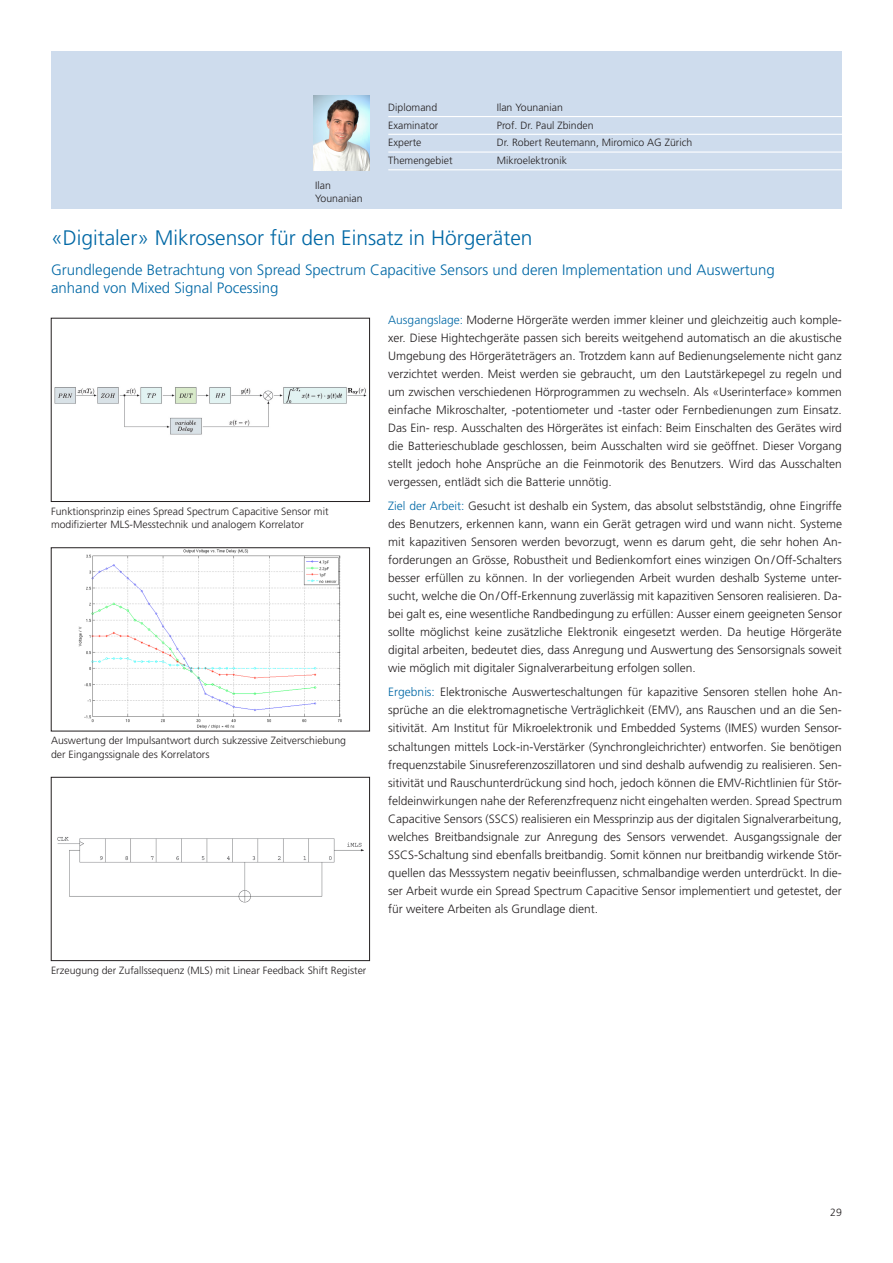
<style>
.page{position:relative;width:893px;height:1263px;background:#fff}
.page>*{position:absolute;margin:0;border:0;box-sizing:border-box;transform-origin:0 0}
.t1{font:300 21px "Frutiger LT Pro";color:#0068a5}
.t2{font:300 15px/18px "Frutiger LT Pro";color:#0068a5}
.t3{font:300 12px/18px "Frutiger LT Pro";color:#231f20;text-align:justify}
.t4{font:300 10.5px/13.5px "Frutiger LT Pro";color:#231f20}
.s1{color:#0068a5}
</style>
<div class="page">
<div style="left:51px;top:51px;width:791px;height:157px;background:#cedced"></div>
<img style="left:54px;top:387px;width:313px;height:48px">
<div style="left:51px;top:318px;width:319px;height:184px;border:1px solid #231f20"></div>
<img style="left:78px;top:549px;width:264px;height:180px">
<div style="left:51px;top:547px;width:319px;height:184px;border:1px solid #231f20"></div>
<img style="left:58px;top:837px;width:305px;height:66px">
<div style="left:51px;top:777px;width:319px;height:184px;border:1px solid #231f20"></div>
<hr style="left:388px;top:116px;width:454px;height:1px;background:#fff">
<hr style="left:388px;top:134px;width:454px;height:1px;background:#fff">
<hr style="left:388px;top:151px;width:454px;height:2px;background:#fff">
<hr style="left:388px;top:169px;width:454px;height:1px;background:#fff">
<img style="left:314px;top:95px;width:56px;height:75px">
<p class="t4" style="left:315px;top:178px;width:49px">Ilan<br>Younanian</p>
<p class="t4" style="left:388px;top:101px;width:51px">Diplomand</p>
<p class="t4" style="left:497px;top:101px;width:68px">Ilan Younanian</p>
<p class="t4" style="left:388px;top:118px;width:52px">Examinator</p>
<p class="t4" style="left:497px;top:118px;width:98px">Prof. Dr. Paul Zbinden</p>
<p class="t4" style="left:388px;top:136px;width:35px">Experte</p>
<p class="t4" style="left:497px;top:136px;width:197px">Dr. Robert Reutemann, Miromico AG Zürich</p>
<p class="t4" style="left:388px;top:154px;width:66px">Themengebiet</p>
<p class="t4" style="left:497px;top:154px;width:72px">Mikroelektronik</p>
<h1 class="t1" style="left:51px;top:225px;width:483px">«Digitaler» Mikrosensor für den Einsatz in Hörgeräten</h1>
<p class="t2" style="left:51px;top:261px;width:725px">Grundlegende Betrachtung von Spread Spectrum Capacitive Sensors und deren Implementation und Auswertung anhand von Mixed Signal Pocessing</p>
<p class="t4" style="left:51px;top:504px;width:279px">Funktionsprinzip eines Spread Spectrum Capacitive Sensor mit modifizierter MLS-Messtechnik und analogem Korrelator</p>
<p class="t4" style="left:51px;top:734px;width:297px">Auswertung der Impulsantwort durch sukzessive Zeitverschiebung der Eingangssignale des Korrelators</p>
<p class="t4" style="left:51px;top:963px;width:317px">Erzeugung der Zufallssequenz (MLS) mit Linear Feedback Shift Register</p>
<p class="t3" style="left:388px;top:311px;width:455px"><span class="s1">Ausgangslage:</span> Moderne Hörgeräte werden immer kleiner und gleichzeitig auch komple&shy;xer. Diese Hightechgeräte passen sich bereits weitgehend automatisch an die akustische Umgebung des Hörgeräteträgers an. Trotzdem kann auf Bedienungselemente nicht ganz verzichtet werden. Meist werden sie gebraucht, um den Lautstärkepegel zu regeln und um zwischen verschiedenen Hörprogrammen zu wechseln. Als «Userinterface» kommen einfache Mikroschalter, -potentiometer und -taster oder Fernbedienungen zum Einsatz.<br>Das Ein- resp. Ausschalten des Hörgerätes ist einfach: Beim Einschalten des Gerätes wird die Batterieschublade geschlossen, beim Ausschalten wird sie geöffnet. Dieser Vorgang stellt jedoch hohe Ansprüche an die Feinmotorik des Benutzers. Wird das Ausschalten vergessen, entlädt sich die Batterie unnötig.</p>
<p class="t3" style="left:388px;top:497px;width:455px"><span class="s1">Ziel der Arbeit:</span> Gesucht ist deshalb ein System, das absolut selbstständig, ohne Eingriffe des Benutzers, erkennen kann, wann ein Gerät getragen wird und wann nicht. Systeme mit kapazitiven Sensoren werden bevorzugt, wenn es darum geht, die sehr hohen An&shy;forderungen an Grösse, Robustheit und Bedienkomfort eines winzigen On/Off-Schalters besser erfüllen zu können. In der vorliegenden Arbeit wurden deshalb Systeme unter&shy;sucht, welche die On/Off-Erkennung zuverlässig mit kapazitiven Sensoren realisieren. Da&shy;bei galt es, eine wesentliche Randbedingung zu erfüllen: Ausser einem geeigneten Sensor sollte möglichst keine zusätzliche Elektronik eingesetzt werden. Da heutige Hörgeräte digital arbeiten, bedeutet dies, dass Anregung und Auswertung des Sensorsignals soweit wie möglich mit digitaler Signalverarbeitung erfolgen sollen.</p>
<p class="t3" style="left:388px;top:683px;width:455px"><span class="s1">Ergebnis:</span> Elektronische Auswerteschaltungen für kapazitive Sensoren stellen hohe An&shy;sprüche an die elektromagnetische Verträglichkeit (EMV), ans Rauschen und an die Sen&shy;sitivität. Am Institut für Mikroelektronik und Embedded Systems (IMES) wurden Sensor&shy;schaltungen mittels Lock-in-Verstärker (Synchrongleichrichter) entworfen. Sie benötigen frequenzstabile Sinusreferenzoszillatoren und sind deshalb aufwendig zu realisieren. Sen&shy;sitivität und Rauschunterdrückung sind hoch, jedoch können die EMV-Richtlinien für Stör&shy;feldeinwirkungen nahe der Referenzfrequenz nicht eingehalten werden. Spread Spectrum Capacitive Sensors (SSCS) realisieren ein Messprinzip aus der digitalen Signalverarbeitung, welches Breitbandsignale zur Anregung des Sensors verwendet. Ausgangssignale der SSCS-Schaltung sind ebenfalls breitbandig. Somit können nur breitbandig wirkende Stör&shy;quellen das Messsystem negativ beeinflussen, schmalbandige werden unterdrückt. In die&shy;ser Arbeit wurde ein Spread Spectrum Capacitive Sensor implementiert und getestet, der für weitere Arbeiten als Grundlage dient.</p>
<p class="t4" style="left:830px;top:1206px;width:13px">29</p>
</div>
